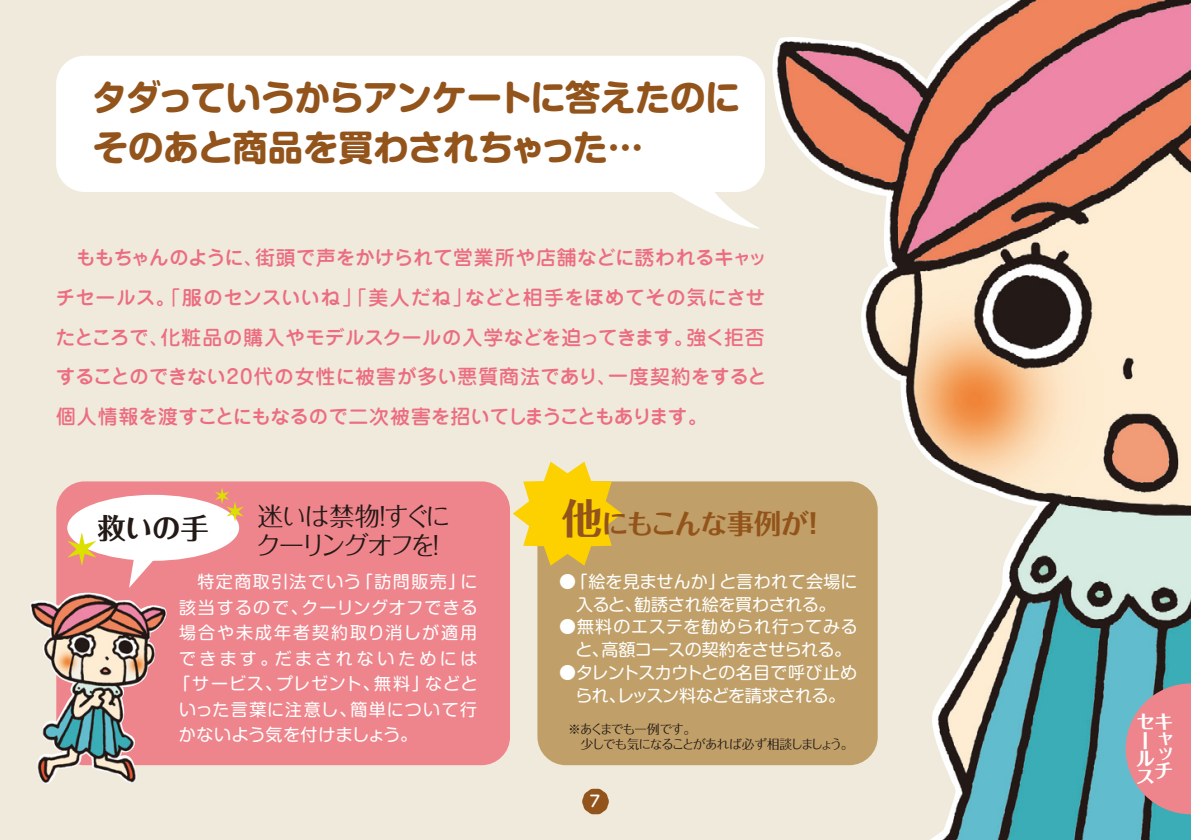
<style>
.page{position:relative;width:1191px;height:840px;background:#fff}
.page>*{position:absolute;margin:0;border:0;box-sizing:border-box;transform-origin:0 0}
.t1{font:35.4px/49.6px "Shin M Go Pro Bold 90 pv RKSJ H";letter-spacing:-.02em;color:#93541c}
.t2{font:28.4px "Folk Pro Bold 90 pv RKSJ H";color:#231916}
.t3{font:27.4px "Folk Pro Bold 90 pv RKSJ H";letter-spacing:-.05em;color:#93541c}
.t4{font:25.6px/28.4px "Folk Pro Regular 90 pv RKSJ H";letter-spacing:-.1em;color:#231916}
.t5{font:19.8px/39.6px "Jun 34 Pro Medium 90 pv RKSJ H";letter-spacing:-.005em;color:#ec6d81}
.t6{font:19.4px/18.2px "Folk Pro Bold 90 pv RKSJ V";color:#fff}
.t7{font:17px/22.6px "Shin M Go Pro Regular 90 pv RKSJ H";color:#fff;text-align:center}
.t8{font:17px/22.6px "Shin M Go Pro Regular 90 pv RKSJ H";letter-spacing:-.03em;color:#fff;text-align:center}
.t9{font:17px "Shin M Go Pro Regular 90 pv RKSJ H";letter-spacing:.065em;color:#fff}
.t10{font:17px "Shin M Go Pro Regular 90 pv RKSJ H";letter-spacing:.03em;color:#fff}
.t11{font:17px "Shin M Go Pro Regular 90 pv RKSJ H";letter-spacing:.085em;color:#fff}
.t12{font:17px "Shin M Go Pro Regular 90 pv RKSJ H";letter-spacing:.115em;color:#fff}
.t13{font:17px "Shin M Go Pro Regular 90 pv RKSJ H";letter-spacing:.21em;color:#fff}
.t14{font:15.6px "UD Shin M Go Pro Medium 90 pv RKSJ H";color:#fff}
.t15{font:12.8px/14.2px "Folk Pro Regular 90 pv RKSJ H";letter-spacing:-.1em;color:#231916}
.s1{font-size:41px}
</style>
<div class="page">
<div style="left:0;top:0;width:1191px;height:839px;background:#efeadc"></div>
<img style="left:768px;top:0;width:423px;height:839px">
<div style="left:56px;top:481px;width:454px;height:283px;background:#ef858c;border-radius:28px"></div>
<svg style="left:129px;top:559px;width:27px;height:28px"></svg>
<div style="left:56px;top:56px;width:709px;height:136px;background:#fff;border-radius:28px"></div>
<svg style="left:673px;top:178px;width:88px;height:50px"></svg>
<div style="left:537px;top:481px;width:340px;height:283px;background:#c0a068;border-radius:28px"></div>
<img style="left:30px;top:592px;width:138px;height:192px">
<div style="left:67px;top:494px;width:172px;height:66px;background:#fff;border-radius:50%"></div>
<svg style="left:68px;top:532px;width:28px;height:33px"></svg>
<svg style="left:215px;top:488px;width:28px;height:33px"></svg>
<svg style="left:513px;top:461px;width:109px;height:104px"></svg>
<svg style="left:582px;top:788px;width:27px;height:26px"></svg>
<svg style="left:1125px;top:683px;width:66px;height:130px;background:#cc8d96"></svg>
<h1 class="t1" style="left:92px;top:78px;width:650px">タダっていうからアンケートに答えたのにそのあと商品を買わされちゃった…</h1>
<p class="t5" style="left:55px;top:240px;width:713px">　ももちゃんのように、街頭で声をかけられて営業所や店舗などに誘われるキャッチセールス。「服のセンスいいね」「美人だね」などと相手をほめてその気にさせたところで、化粧品の購入やモデルスクールの入学などを迫ってきます。強く拒否することのできない20代の女性に被害が多い悪質商法であり、一度契約をすると個人情報を渡すことにもなるので二次被害を招いてしまうこともあります。</p>
<p class="t4" style="left:255px;top:506px;width:197px">迷いは禁物！すぐにクーリングオフを！</p>
<h2 class="t2" style="left:98px;top:517px;width:113px">救いの手</h2>
<p class="t11" style="left:179px;top:575px;width:300px">　特定商取引法でいう「訪問販売」に</p>
<p class="t9" style="left:179px;top:600px;width:300px">該当するので、クーリングオフできる</p>
<p class="t12" style="left:179px;top:626px;width:299px">場合や未成年者契約取り消しが適用</p>
<p class="t13" style="left:179px;top:651px;width:300px">できます。だまされないためには</p>
<p class="t10" style="left:173px;top:677px;width:306px">「サービス、プレゼント、無料」などと</p>
<p class="t9" style="left:179px;top:702px;width:299px">いった言葉に注意し、簡単について行</p>
<p class="t10" style="left:179px;top:728px;width:240px">かないよう気を付けましょう。</p>
<h3 class="t3" style="left:561px;top:513px;width:267px"><span class="s1">他</span>にもこんな事例が！</h3>
<p class="t7" style="left:559px;top:572px;width:300px">●「絵を見ませんか」と言われて会場に入ると、勧誘され絵を買わされる。</p>
<p class="t7" style="left:559px;top:617px;width:300px">●無料のエステを勧められ行ってみると、高額コースの契約をさせられる。</p>
<p class="t8" style="left:559px;top:663px;width:299px">●タレントスカウトとの名目で呼び止められ、レッスン料などを請求される。</p>
<p class="t15" style="left:568px;top:723px;width:287px">※あくまでも一例です。<br>　少しでも気になることがあれば必ず相談しましょう。</p>
<p class="t14" style="left:590px;top:795px;width:12px">7</p>
<p class="t6" style="left:1135px;top:715px;width:38px">セキー<br>ルス</p>
<p class="t6" style="left:1154px;top:733px;width:20px;line-height:14.8px">ャッ</p>
<p class="t6" style="left:1154px;top:763px;width:19px">チ</p>
</div>
